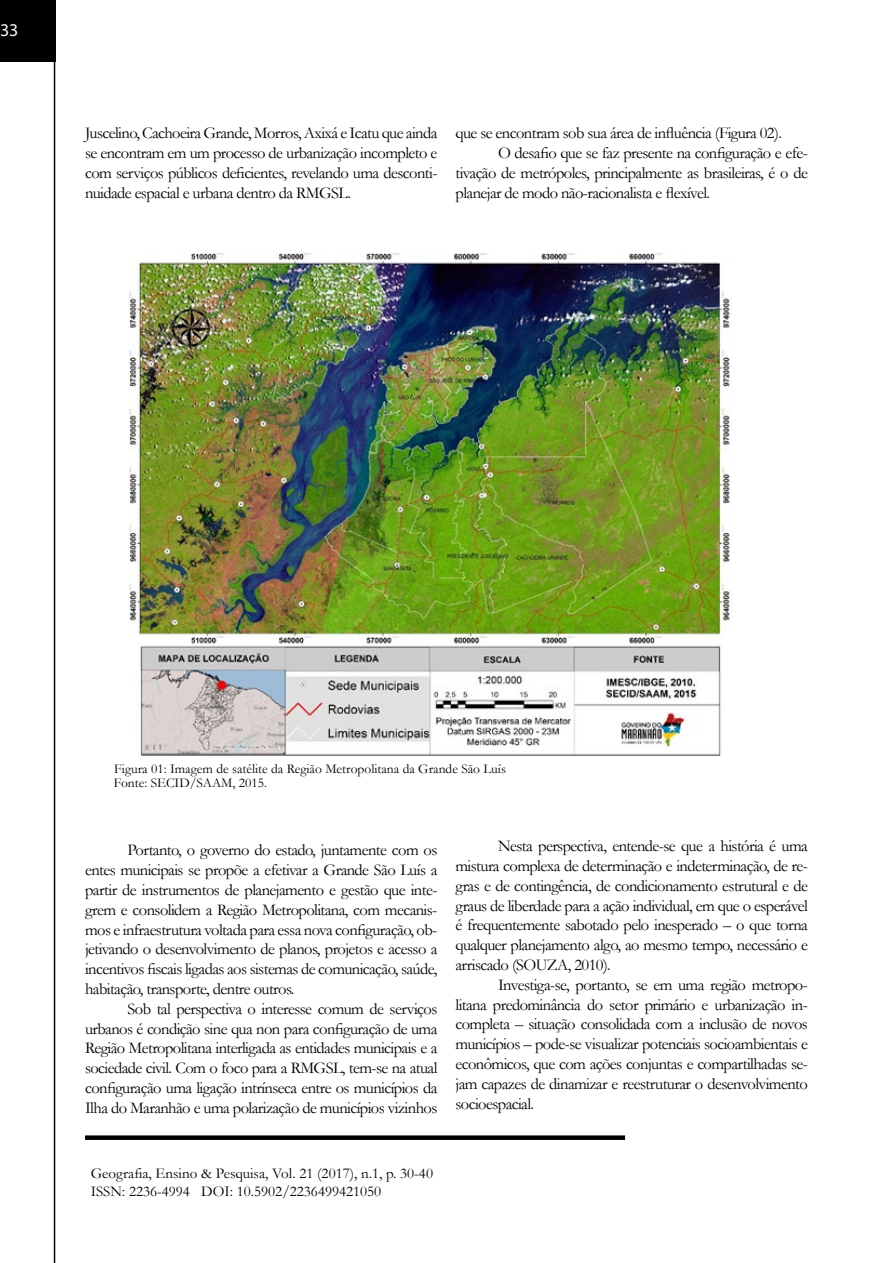
<style>
.page{position:relative;width:893px;height:1263px;background:#fff}
.page>*{position:absolute;margin:0;border:0;box-sizing:border-box;transform-origin:0 0}
.t1{font:18px "Myriad Pro";color:#f8f8f9}
.t2{font:16.5px/19.8px "Garamond";letter-spacing:-.035em;color:#000;text-align:justify}
.t3{font:15px/18px "Garamond";color:#000}
.t4{font:13.5px/13.5px "Garamond";color:#000}
</style>
<div class="page">
<div style="left:0;top:0;width:55px;height:62px;background:#000"></div>
<div style="left:85px;top:1135px;width:540px;height:5px;background:#000"></div>
<img style="left:128px;top:253px;width:605px;height:503px">
<hr style="left:54px;top:0;width:1px;height:1263px;background:#000">
<p class="t1" style="left:0;top:19px;width:20px">33</p>
<p class="t2" style="left:85px;top:123px;width:354px">Juscelino, Cachoeira Grande, Morros, Axixá e Icatu que ainda se encontram em um processo de urbanização incompleto e com serviços públicos deficientes, revelando uma desconti&shy;nuidade espacial e urbana dentro da RMGSL.</p>
<p class="t2" style="left:455px;top:123px;width:328px">que se encontram sob sua área de influência (Figura 02).</p>
<p class="t2" style="left:498px;top:143px;width:311px">O desafio que se faz presente na configuração e efe-</p>
<p class="t2" style="left:455px;top:162px;width:354px">tivação de metrópoles, principalmente as brasileiras, é o de</p>
<p class="t2" style="left:455px;top:182px;width:256px">planejar de modo não-racionalista e flexível.</p>
<p class="t4" style="left:114px;top:762px;width:393px">Figura 01: Imagem de satélite da Região Metropolitana da Grande São Luís<br>Fonte: SECID/SAAM, 2015.</p>
<p class="t2" style="left:85px;top:840px;width:354px;text-indent:43px">Portanto, o governo do estado, juntamente com os entes municipais se propõe a efetivar a Grande São Luís a partir de instrumentos de planejamento e gestão que inte&shy;grem e consolidem a Região Metropolitana, com mecanis&shy;mos e infraestrutura voltada para essa nova configuração, ob&shy;jetivando o desenvolvimento de planos, projetos e acesso a incentivos fiscais ligadas aos sistemas de comunicação, saúde, habitação, transporte, dentre outros.</p>
<p class="t2" style="left:85px;top:998px;width:354px;text-indent:43px">Sob tal perspectiva o interesse comum de serviços urbanos é condição sine qua non para configuração de uma Região Metropolitana interligada as entidades municipais e a sociedade civil. Com o foco para a RMGSL, tem-se na atual configuração uma ligação intrínseca entre os municípios da Ilha do Maranhão e uma polarização de municípios vizinhos</p>
<p class="t2" style="left:455px;top:836px;width:354px;text-indent:43px">Nesta perspectiva, entende-se que a história é uma mistura complexa de determinação e indeterminação, de re&shy;gras e de contingência, de condicionamento estrutural e de graus de liberdade para a ação individual, em que o esperável é frequentemente sabotado pelo inesperado – o que torna qualquer planejamento algo, ao mesmo tempo, necessário e arriscado (SOUZA, 2010).</p>
<p class="t2" style="left:455px;top:974px;width:354px;text-indent:43px">Investiga-se, portanto, se em uma região metropo&shy;litana predominância do setor primário e urbanização in&shy;completa – situação consolidada com a inclusão de novos municípios – pode-se visualizar potenciais socioambientais e econômicos, que com ações conjuntas e compartilhadas se&shy;jam capazes de dinamizar e reestruturar o desenvolvimento socioespacial.</p>
<p class="t3" style="left:91px;top:1164px;width:344px">Geografia, Ensino &amp; Pesquisa, Vol. 21 (2017), n.1, p. 30-40<br>ISSN: 2236-4994 DOI: 10.5902/2236499421050</p>
</div>
